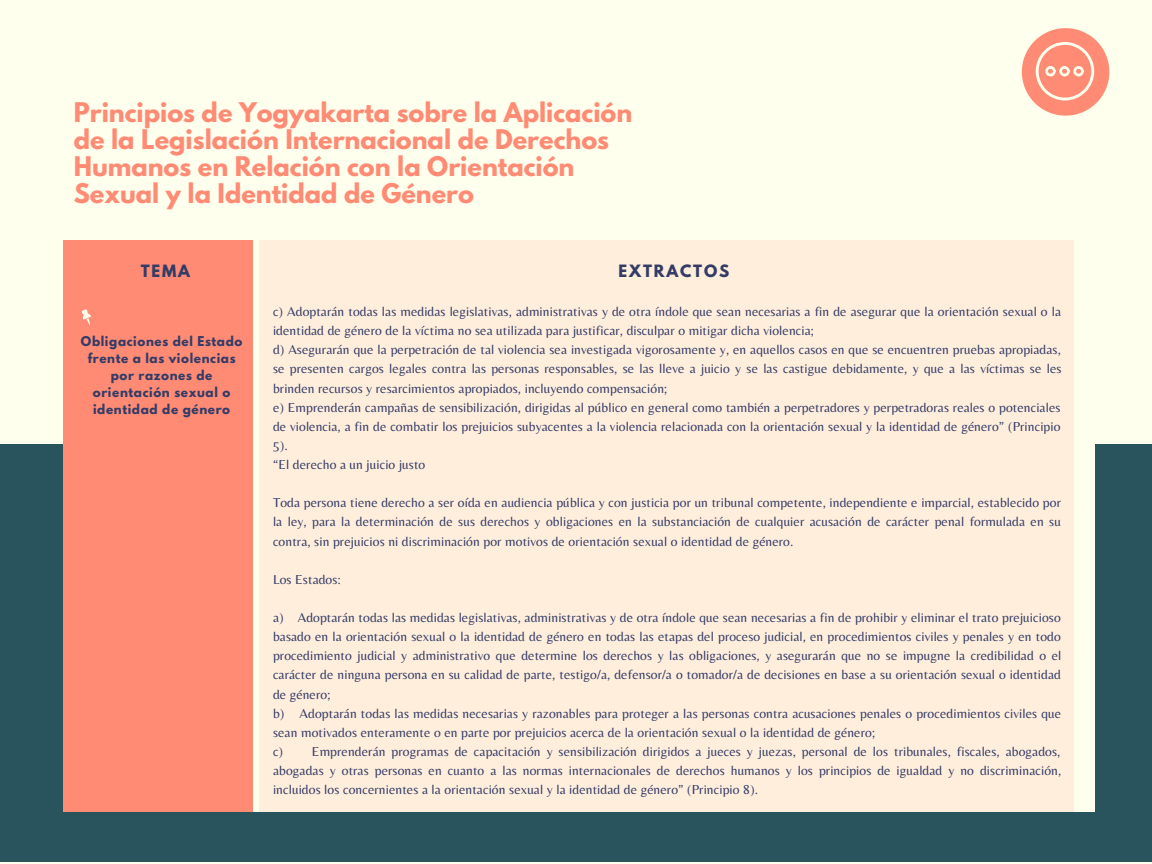
<style>
.page{position:relative;width:1152px;height:864px;background:#ffe}
.page>*{position:absolute;margin:0;border:0;box-sizing:border-box;transform-origin:0 0}
.t1{font:700 24px/27px "League Spartan";color:#ff8b75}
.t2{font:700 15.15px "League Spartan";letter-spacing:.12em;color:#333c66}
.t3{font:13.5px/19.2px "Belleza";letter-spacing:.01em;color:#333c66;text-align:justify}
.t4{font:700 12px/17px "League Spartan";letter-spacing:.05em;color:#333c66;text-align:center}
</style>
<div class="page">
<div style="left:0;top:444px;width:1152px;height:418px;background:#29535d"></div>
<svg style="left:1022px;top:28px;width:87px;height:88px"></svg>
<div style="left:64px;top:240px;width:196px;height:572px;background:#ff8b75"></div>
<div style="left:253px;top:229px;width:842px;height:583px;background:#ffe"></div>
<div style="left:260px;top:240px;width:814px;height:572px;background:#ffeedc"></div>
<svg style="left:81px;top:309px;width:10px;height:16px"></svg>
<p class="t1" style="left:74px;top:102px;width:560px">Principios de Yogyakarta sobre la Aplicación de la Legislación Internacional de Derechos Humanos en Relación con la Orientación Sexual y la Identidad de Género</p>
<p class="t2" style="left:141px;top:263px;width:51px">TEMA</p>
<p class="t2" style="left:619px;top:263px;width:112px">EXTRACTOS</p>
<p class="t4" style="left:81px;top:334px;width:163px">Obligaciones del Estado frente a las violencias por razones de orientación sexual o identidad de género</p>
<p class="t3" style="left:273px;top:302px;width:789px">c) Adoptarán todas las medidas legislativas, administrativas y de otra índole que sean necesarias a fin de asegurar que la orientación sexual o la identidad de género de la víctima no sea utilizada para justificar, disculpar o mitigar dicha violencia;</p>
<p class="t3" style="left:273px;top:340px;width:790px">d) Asegurarán que la perpetración de tal violencia sea investigada vigorosamente y, en aquellos casos en que se encuentren pruebas apropiadas, se presenten cargos legales contra las personas responsables, se las lleve a juicio y se las castigue debidamente, y que a las víctimas se les brinden recursos y resarcimientos apropiados, incluyendo compensación;</p>
<p class="t3" style="left:273px;top:397px;width:789px">e) Emprenderán campañas de sensibilización, dirigidas al público en general como también a perpetradores y perpetradoras reales o potenciales de violencia, a fin de combatir los prejuicios subyacentes a la violencia relacionada con la orientación sexual y la identidad de género” (Principio 5).</p>
<p class="t3" style="left:273px;top:455px;width:154px">“El derecho a un juicio justo</p>
<p class="t3" style="left:273px;top:493px;width:789px">Toda persona tiene derecho a ser oída en audiencia pública y con justicia por un tribunal competente, independiente e imparcial, establecido por la ley, para la determinación de sus derechos y obligaciones en la substanciación de cualquier acusación de carácter penal formulada en su contra, sin prejuicios ni discriminación por motivos de orientación sexual o identidad de género.</p>
<p class="t3" style="left:273px;top:569px;width:69px">Los Estados:</p>
<p class="t3" style="left:273px;top:608px;width:790px">a) Adoptarán todas las medidas legislativas, administrativas y de otra índole que sean necesarias a fin de prohibir y eliminar el trato prejuicioso basado en la orientación sexual o la identidad de género en todas las etapas del proceso judicial, en procedimientos civiles y penales y en todo procedimiento judicial y administrativo que determine los derechos y las obligaciones, y asegurarán que no se impugne la credibilidad o el carácter de ninguna persona en su calidad de parte, testigo/a, defensor/a o tomador/a de decisiones en base a su orientación sexual o identidad de género;</p>
<p class="t3" style="left:273px;top:703px;width:790px">b) Adoptarán todas las medidas necesarias y razonables para proteger a las personas contra acusaciones penales o procedimientos civiles que sean motivados enteramente o en parte por prejuicios acerca de la orientación sexual o la identidad de género;</p>
<p class="t3" style="left:273px;top:742px;width:790px">c) Emprenderán programas de capacitación y sensibilización dirigidos a jueces y juezas, personal de los tribunales, fiscales, abogados, abogadas y otras personas en cuanto a las normas internacionales de derechos humanos y los principios de igualdad y no discriminación, incluidos los concernientes a la orientación sexual y la identidad de género” (Principio 8).</p>
</div>
